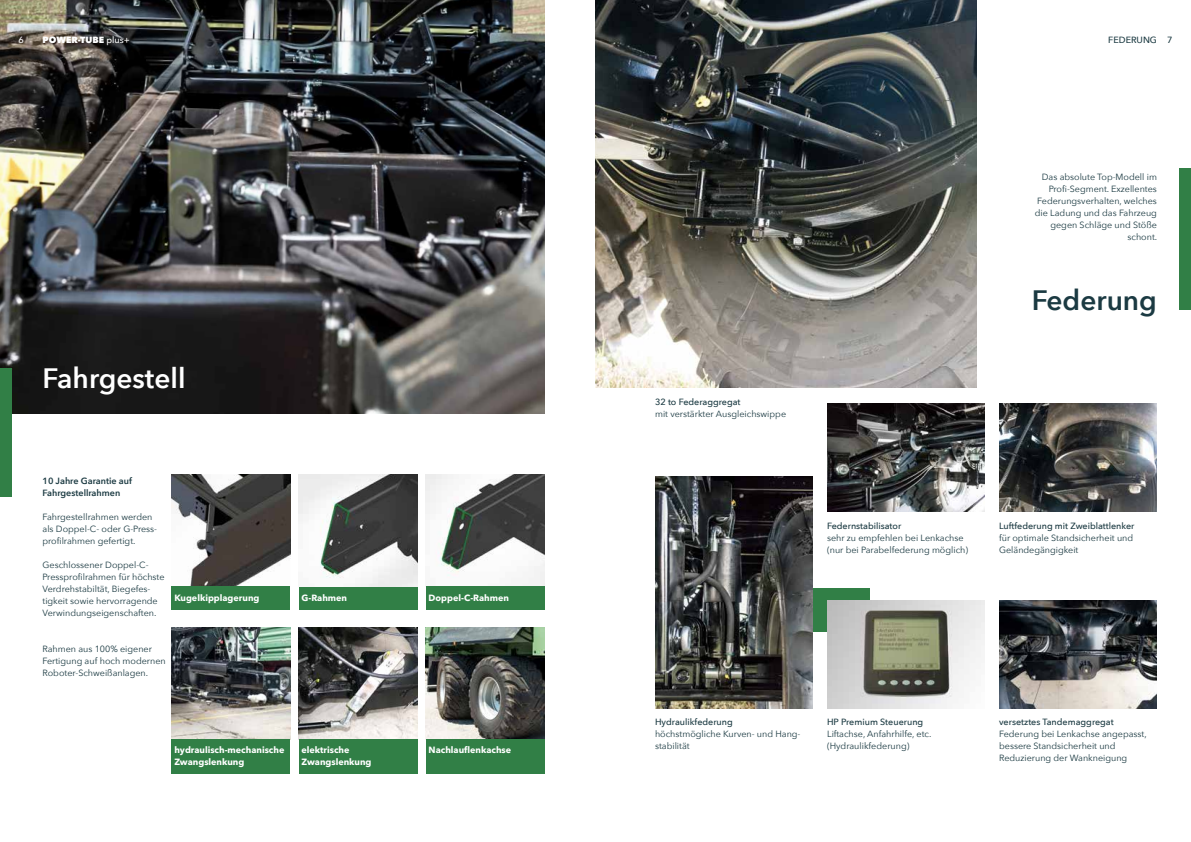
<style>
.page{position:relative;width:1191px;height:842px;background:#fff}
.page>*{position:absolute;margin:0;border:0;box-sizing:border-box;transform-origin:0 0}
.t1{font:600 28px "Avenir Next";color:#fff}
.t2{font:600 28px "Avenir Next";color:#1b3a42}
.t3{font:9px/12px "Avenir Next";color:#1b3a42}
.t4{font:500 9px "Avenir Next";color:#1b3a42}
.t5{font:700 9px/12px "Avenir Next LT Pro";color:#fff}
.t6{font:600 9px/12px "Avenir Next";color:#1b3a42}
.t7{font:800 9px "Avenir Next";color:#fff}
.t8{font:500 9px "Avenir Next";color:#fff}
.s1{font-weight:500}
</style>
<div class="page">
<img style="left:0;top:0;width:544px;height:414px">
<img style="left:426px;top:475px;width:118px;height:111px">
<img style="left:171px;top:475px;width:119px;height:111px">
<div style="left:171px;top:586px;width:119px;height:24px;background:#317f46"></div>
<div style="left:299px;top:586px;width:118px;height:24px;background:#317f46"></div>
<div style="left:426px;top:586px;width:118px;height:24px;background:#317f46"></div>
<div style="left:0;top:368px;width:11px;height:128px;background:#317f46"></div>
<div style="left:1179px;top:168px;width:12px;height:142px;background:#317f46"></div>
<img style="left:299px;top:628px;width:118px;height:111px">
<img style="left:426px;top:628px;width:118px;height:111px">
<img style="left:171px;top:628px;width:119px;height:111px">
<div style="left:171px;top:739px;width:119px;height:34px;background:#317f46"></div>
<div style="left:299px;top:739px;width:118px;height:34px;background:#317f46"></div>
<div style="left:426px;top:739px;width:118px;height:34px;background:#317f46"></div>
<div style="left:684px;top:588px;width:185px;height:44px;background:#317f46"></div>
<img style="left:595px;top:0;width:381px;height:387px">
<img style="left:999px;top:404px;width:158px;height:108px">
<img style="left:655px;top:476px;width:158px;height:232px">
<img style="left:827px;top:404px;width:158px;height:108px">
<img style="left:827px;top:600px;width:158px;height:108px">
<img style="left:999px;top:600px;width:158px;height:108px">
<img style="left:299px;top:475px;width:118px;height:111px">
<p class="t8" style="left:19px;top:32px;width:7px">6</p>
<p class="t7" style="left:43px;top:34px;width:89px">POWER-TUBE <span class="s1">plus+</span></p>
<p class="t4" style="left:1167px;top:32px;width:7px">7</p>
<p class="t4" style="left:1108px;top:32px;width:50px">FEDERUNG</p>
<p class="t3" style="left:1034px;top:170px;width:124px;text-align:right">Das absolute Top-Modell im<br>Profi-Segment. Exzellentes<br>Federungsverhalten, welches die Ladung und das Fahrzeug gegen Schläge und Stöße schont.</p>
<h1 class="t1" style="left:43px;top:354px;width:144px">Fahrgestell</h1>
<p class="t6" style="left:43px;top:474px;width:91px">10 Jahre Garantie auf<br>Fahrgestellrahmen</p>
<p class="t3" style="left:43px;top:510px;width:116px">Fahrgestellrahmen werden als Doppel-C- oder G-Press&shy;profilrahmen gefertigt.</p>
<p class="t3" style="left:43px;top:558px;width:124px">Geschlossener Doppel-C-<br>Pressprofilrahmen für höchste<br>Verdrehstabiltät, Biegefes&shy;tigkeit sowie hervorragende<br>Verwindungseigenschaften.</p>
<p class="t3" style="left:43px;top:642px;width:125px">Rahmen aus 100% eigener<br>Fertigung auf hoch modernen<br>Roboter-Schweißanlagen.</p>
<p class="t5" style="left:174px;top:591px;width:87px">Kugelkipplagerung</p>
<p class="t5" style="left:301px;top:591px;width:47px">G-Rahmen</p>
<p class="t5" style="left:428px;top:591px;width:82px">Doppel-C-Rahmen</p>
<p class="t5" style="left:174px;top:743px;width:111px">hydraulisch-mechanische<br>Zwangslenkung</p>
<p class="t5" style="left:301px;top:743px;width:72px">elektrische<br>Zwangslenkung</p>
<p class="t5" style="left:428px;top:743px;width:84px">Nachlauflenkachse</p>
<p class="t4" style="left:655px;top:394px;width:87px">32 to Federaggregat</p>
<p class="t3" style="left:655px;top:407px;width:133px">mit verstärkter Ausgleichswippe</p>
<h1 class="t2" style="left:1031px;top:276px;width:127px">Federung</h1>
<p class="t4" style="left:827px;top:519px;width:76px">Federnstabilisator</p>
<p class="t3" style="left:827px;top:532px;width:143px">sehr zu empfehlen bei Lenkachse (nur bei Parabelfederung möglich)</p>
<p class="t4" style="left:999px;top:519px;width:137px">Luftfederung mit Zweiblattlenker</p>
<p class="t3" style="left:999px;top:532px;width:136px">für optimale Standsicherheit und<br>Geländegängigkeit</p>
<p class="t4" style="left:655px;top:714px;width:79px">Hydraulikfederung</p>
<p class="t3" style="left:655px;top:728px;width:147px">höchstmögliche Kurven- und Hang&shy;stabilität</p>
<p class="t4" style="left:827px;top:714px;width:98px">HP Premium Steuerung</p>
<p class="t3" style="left:827px;top:728px;width:106px">Liftachse, Anfahrhilfe, etc. (Hydraulikfederung)</p>
<p class="t4" style="left:999px;top:714px;width:116px">versetztes Tandemaggregat</p>
<p class="t3" style="left:999px;top:728px;width:149px">Federung bei Lenkachse angepasst, bessere Standsicherheit und<br>Reduzierung der Wankneigung</p>
</div>
